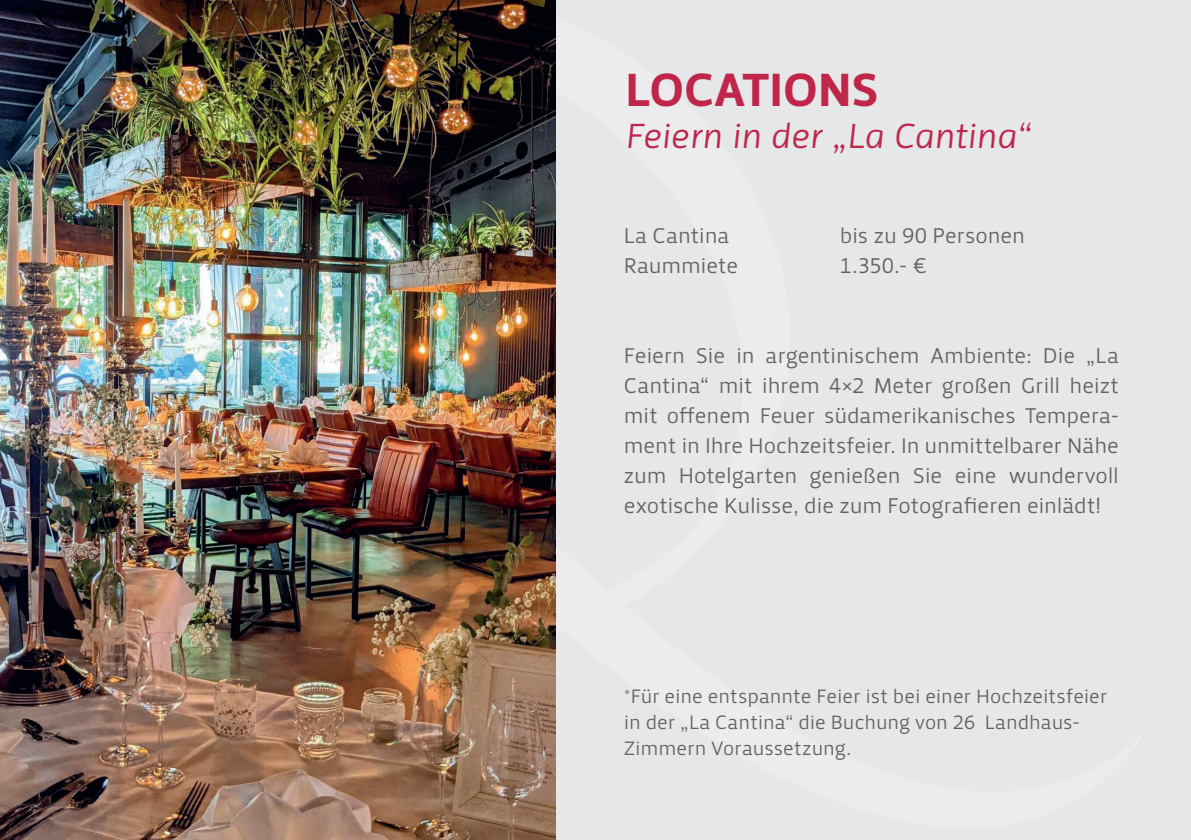
<style>
.page{position:relative;width:1191px;height:840px;background:#fff}
.page>*{position:absolute;margin:0;border:0;box-sizing:border-box;transform-origin:0 0}
.t1{font:48px "Priva Four Pro";letter-spacing:.01em;color:#bf264a}
.t2{font:36px "Priva One Italic Pro";letter-spacing:-.025em;color:#bf264a}
.t3{font:22px/30px "Priva One Pro";letter-spacing:-.01em;color:#636366;text-align:justify}
.t4{font:20px/26px "Priva One Pro";letter-spacing:-.005em;color:#636366}
</style>
<div class="page">
<div style="left:0;top:0;width:1191px;height:839px;background:#e6e7e9"></div>
<img style="left:0;top:0;width:556px;height:839px">
<h1 class="t1" style="left:625px;top:59px;width:254px">LOCATIONS</h1>
<h2 class="t2" style="left:625px;top:113px;width:408px">Feiern in der „La Cantina“</h2>
<p class="t3" style="left:624px;top:220px;width:107px">La Cantina</p>
<p class="t3" style="left:840px;top:220px;width:187px">bis zu 90 Personen</p>
<p class="t3" style="left:624px;top:250px;width:116px">Raummiete</p>
<p class="t3" style="left:840px;top:250px;width:89px">1.350.- €</p>
<p class="t3" style="left:624px;top:340px;width:496px">Feiern Sie in argentinischem Ambiente: Die „La Cantina“ mit ihrem 4×2 Meter großen Grill heizt mit offenem Feuer südamerikanisches Tempera&shy;ment in Ihre Hochzeitsfeier. In unmittelbarer Nähe zum Hotelgarten genießen Sie eine wundervoll exotische Kulisse, die zum Fotografieren einlädt!</p>
<p class="t4" style="left:624px;top:683px;width:485px">*Für eine entspannte Feier ist bei einer Hochzeitsfeier in der „La Cantina“ die Buchung von 26 Landhaus-<br>Zimmern Voraussetzung.</p>
</div>
